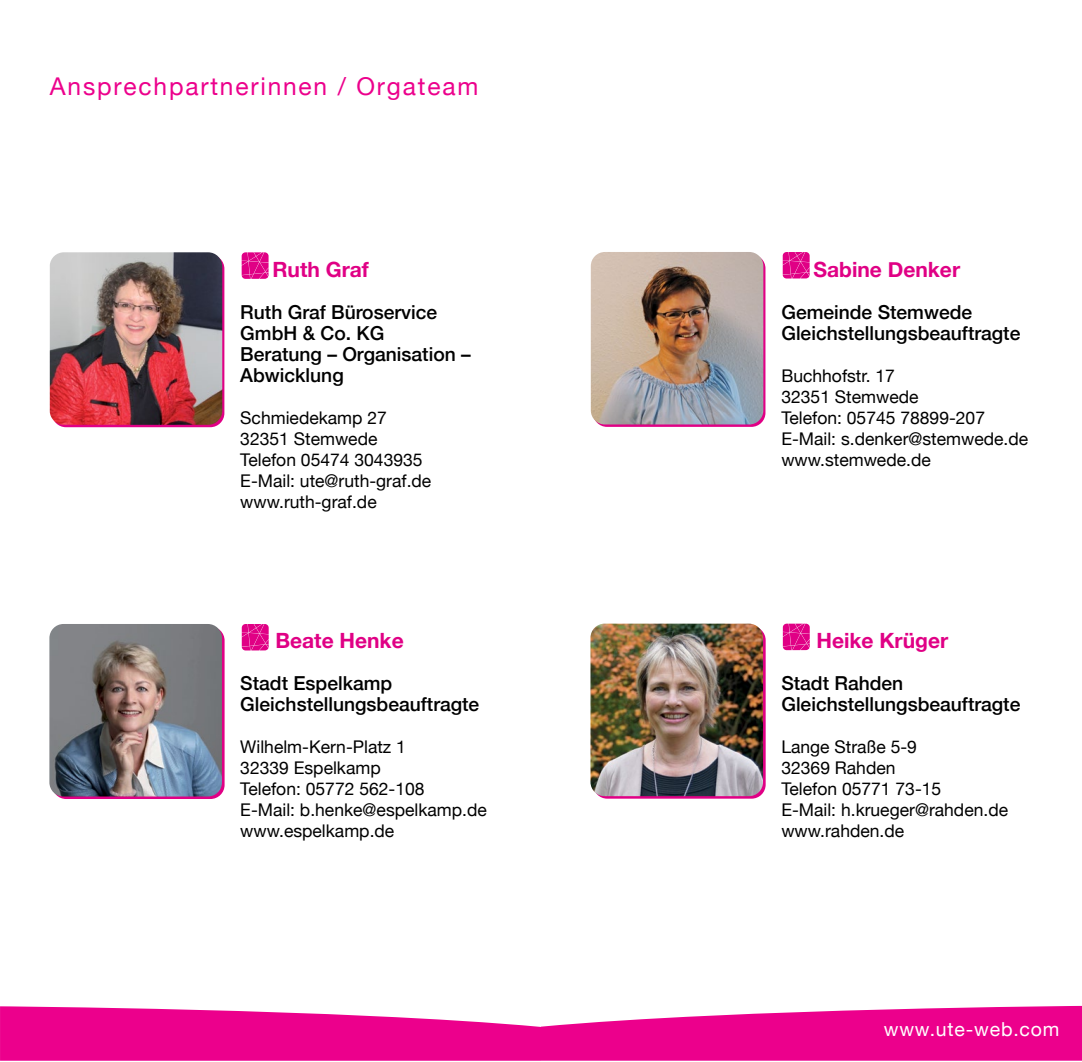
<style>
.page{position:relative;width:1082px;height:1062px;background:#fff}
.page>*{position:absolute;margin:0;border:0;box-sizing:border-box;transform-origin:0 0}
.t1{font:24.5px "Helvetica Neue";letter-spacing:.075em;color:#ec008c}
.t2{font:700 21px "Helvetica Neue";color:#e00085}
.t3{font:500 19.25px/21px "Helvetica Neue";color:#000}
.t4{font:19.25px "Helvetica Neue";letter-spacing:.04em;color:#fff}
.t5{font:17.5px/21px "Helvetica Neue";color:#000}
</style>
<div class="page">
<svg style="left:52px;top:626px;width:172px;height:173px"></svg>
<svg style="left:52px;top:255px;width:172px;height:172px"></svg>
<img style="left:50px;top:252px;width:172px;height:173px">
<img style="left:49px;top:624px;width:173px;height:172px">
<svg style="left:242px;top:252px;width:26px;height:27px"></svg>
<svg style="left:242px;top:624px;width:27px;height:26px"></svg>
<svg style="left:593px;top:626px;width:172px;height:172px"></svg>
<svg style="left:593px;top:254px;width:172px;height:173px"></svg>
<svg style="left:0;top:1006px;width:1081px;height:54px;background:#ee229b"></svg>
<img style="left:590px;top:252px;width:173px;height:172px">
<img style="left:590px;top:623px;width:173px;height:173px">
<svg style="left:782px;top:252px;width:27px;height:26px"></svg>
<svg style="left:782px;top:623px;width:27px;height:27px"></svg>
<h1 class="t1" style="left:50px;top:69px;width:430px">Ansprechpartnerinnen / Orgateam</h1>
<p class="t2" style="left:272px;top:253px;width:98px">Ruth Graf</p>
<p class="t3" style="left:240px;top:300px;width:232px">Ruth Graf Büroservice<br>GmbH &amp; Co. KG<br>Beratung – Organisation –<br>Abwicklung</p>
<p class="t5" style="left:240px;top:408px;width:192px">Schmiedekamp 27<br>32351 Stemwede<br>Telefon 05474 3043935<br>E-Mail: ute@ruth-graf.de www.ruth-graf.de</p>
<p class="t2" style="left:275px;top:624px;width:130px">Beate Henke</p>
<p class="t3" style="left:240px;top:671px;width:240px">Stadt Espelkamp<br>Gleichstellungsbeauftragte</p>
<p class="t5" style="left:240px;top:737px;width:248px">Wilhelm-Kern-Platz 1<br>32339 Espelkamp<br>Telefon: 05772 562-108<br>E-Mail: b.henke@espelkamp.de www.espelkamp.de</p>
<p class="t2" style="left:813px;top:253px;width:148px">Sabine Denker</p>
<p class="t3" style="left:781px;top:300px;width:240px">Gemeinde Stemwede<br>Gleichstellungsbeauftragte</p>
<p class="t5" style="left:781px;top:366px;width:248px">Buchhofstr. 17<br>32351 Stemwede<br>Telefon: 05745 78899-207<br>E-Mail: s.denker@stemwede.de www.stemwede.de</p>
<p class="t2" style="left:816px;top:624px;width:133px">Heike Krüger</p>
<p class="t3" style="left:781px;top:671px;width:240px">Stadt Rahden<br>Gleichstellungsbeauftragte</p>
<p class="t5" style="left:781px;top:737px;width:228px">Lange Straße 5-9<br>32369 Rahden<br>Telefon 05771 73-15<br>E-Mail: h.krueger@rahden.de www.rahden.de</p>
<p class="t4" style="left:883px;top:1015px;width:177px">www.ute-web.com</p>
</div>
